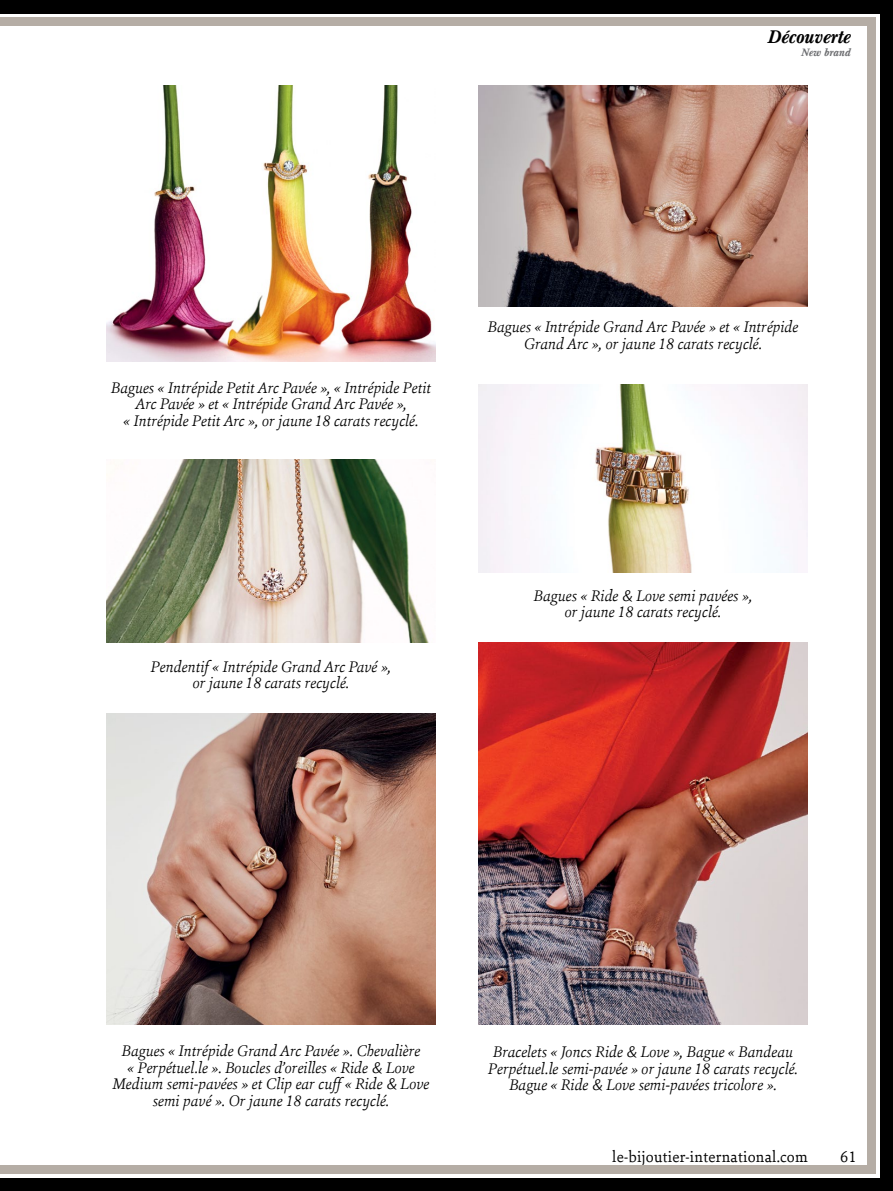
<style>
.page{position:relative;width:893px;height:1191px;background:#fff}
.page>*{position:absolute;margin:0;border:0;box-sizing:border-box;transform-origin:0 0}
.t1{font:18px "Berthold Baskerville Med Ita 2";color:#000}
.t2{font:italic 300 16.5px/16.5px "Sina Nova W01";color:#000;text-align:center}
.t3{font:16.5px "Sina Nova W01";letter-spacing:.015em;color:#000}
.t4{font:10.5px "Berthold Baskerville Med Ita 2";color:#6d6e71}
</style>
<div class="page">
<hr style="left:0;top:0;width:4px;height:14px;background:#000">
<div style="left:0;top:17px;width:872px;height:9px;background:#b5ada5"></div>
<div style="left:0;top:1165px;width:876px;height:9px;background:#b5ada5"></div>
<div style="left:867px;top:17px;width:9px;height:1152px;background:#b5ada5"></div>
<div style="left:880px;top:0;width:13px;height:1191px;background:#000"></div>
<div style="left:2px;top:0;width:891px;height:14px;background:#000"></div>
<div style="left:0;top:1178px;width:893px;height:13px;background:#000"></div>
<img style="left:106px;top:459px;width:323px;height:183px">
<img style="left:106px;top:85px;width:330px;height:276px">
<img style="left:106px;top:713px;width:330px;height:311px">
<img style="left:478px;top:85px;width:330px;height:221px">
<img style="left:478px;top:642px;width:330px;height:382px">
<img style="left:478px;top:384px;width:330px;height:188px">
<p class="t1" style="left:767px;top:27px;width:84px">Découverte</p>
<p class="t4" style="left:801px;top:46px;width:51px">New brand</p>
<p class="t2" style="left:111px;top:379px;width:322px">Bagues « Intrépide Petit Arc Pavée », « Intrépide Petit<br>Arc Pavée » et « Intrépide Grand Arc Pavée »,<br>« Intrépide Petit Arc », or jaune 18 carats recyclé.</p>
<p class="t2" style="left:488px;top:319px;width:312px">Bagues « Intrépide Grand Arc Pavée » et « Intrépide<br>Grand Arc », or jaune 18 carats recyclé.</p>
<p class="t2" style="left:151px;top:658px;width:242px">Pendentif « Intrépide Grand Arc Pavé », or jaune 18 carats recyclé.</p>
<p class="t2" style="left:534px;top:588px;width:220px">Bagues « Ride &amp; Love semi pavées », or jaune 18 carats recyclé.</p>
<p class="t2" style="left:113px;top:1043px;width:318px">Bagues « Intrépide Grand Arc Pavée ». Chevalière<br>« Perpétuel.le ». Boucles d’oreilles « Ride &amp; Love Medium semi-pavées » et Clip ear cuff « Ride &amp; Love semi pavé ». Or jaune 18 carats recyclé.</p>
<p class="t2" style="left:488px;top:1044px;width:311px">Bracelets « Joncs Ride &amp; Love », Bague « Bandeau<br>Perpétuel.le semi-pavée » or jaune 18 carats recyclé.<br>Bague « Ride &amp; Love semi-pavées tricolore ».</p>
<p class="t3" style="left:612px;top:1148px;width:197px">le-bijoutier-international.com</p>
<p class="t3" style="left:840px;top:1148px;width:18px">61</p>
</div>
